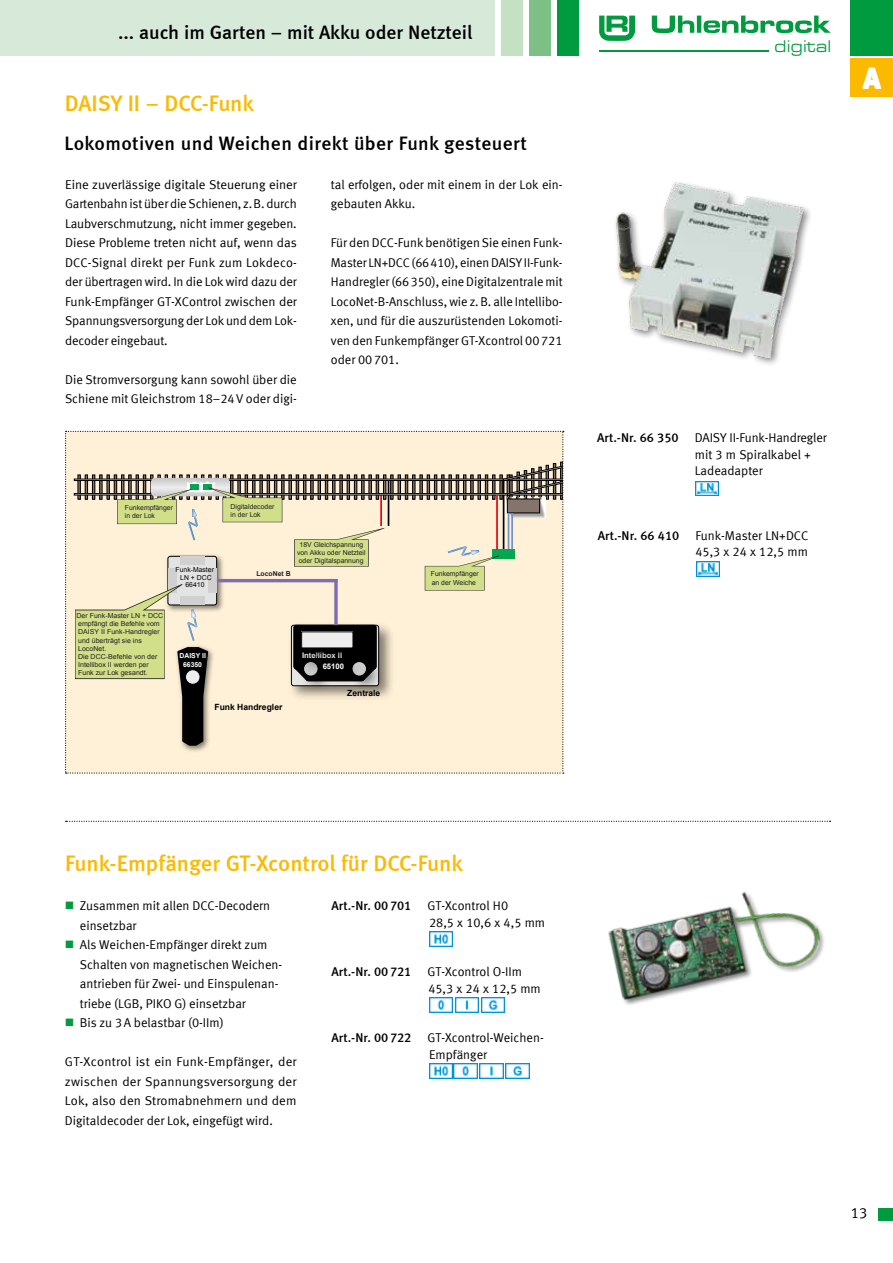
<style>
.page{position:relative;width:893px;height:1263px;background:#fff}
.page>*{position:absolute;margin:0;border:0;box-sizing:border-box;transform-origin:0 0}
.t1{font:900 30px "Meta";color:#fff}
.t2{font:22.5px "Meta Medium LF";color:#fbba00}
.t3{font:19.5px "Meta Medium LF";letter-spacing:.01em;color:#000}
.t4{font:17.4px "Eurostile Extended";color:#009b3e;scale:.95 1}
.t5{font:15px "Meta Normal LF";color:#000}
.t6{font:12.75px/19.5px "Meta Normal LF";color:#000}
.t7{font:12.75px "Meta Medium LF";color:#000}
.t8{font:700 8.55px "Arial";color:#000}
.t9{font:700 7.65px/10.9px "Arial";color:#fff;text-align:right}
.t10{font:6.9px/8.1px "Arial";color:#231f20}
.t11{font:6.9px/8.1px "Arial";color:#000;text-align:center}
.t12{font:700 6.9px/9.1px "Arial";color:#fff;text-align:center}
.t13{font:700 6.9px "Arial";color:#231f20}
</style>
<div class="page">
<div style="left:879px;top:1209px;width:14px;height:12px;background:#009b3e"></div>
<div style="left:557px;top:0;width:22px;height:55px;background:#009b3e"></div>
<div style="left:529px;top:0;width:22px;height:55px;background:#7cc085"></div>
<div style="left:501px;top:0;width:22px;height:55px;background:#c5e1c4"></div>
<div style="left:0;top:0;width:494px;height:55px;background:#d7ead9"></div>
<div style="left:850px;top:0;width:43px;height:55px;background:#009b3e"></div>
<hr style="left:599px;top:51px;width:170px;height:1px;background:#009b3e">
<svg style="left:599px;top:16px;width:36px;height:25px"></svg>
<svg style="left:652px;top:16px;width:179px;height:17px"></svg>
<div style="left:850px;top:59px;width:43px;height:38px;background:#fbba00"></div>
<img style="left:608px;top:892px;width:216px;height:111px">
<svg style="left:66px;top:821px;width:765px;height:1px"></svg>
<svg style="left:65px;top:431px;width:499px;height:343px;background:#e5dac0"></svg>
<img style="left:696px;top:562px;width:23px;height:14px">
<img style="left:429px;top:932px;width:23px;height:14px">
<img style="left:429px;top:998px;width:23px;height:14px">
<img style="left:455px;top:998px;width:23px;height:14px">
<img style="left:481px;top:998px;width:23px;height:14px">
<img style="left:429px;top:1063px;width:23px;height:15px">
<img style="left:454px;top:1063px;width:23px;height:15px">
<img style="left:480px;top:1063px;width:23px;height:15px">
<img style="left:506px;top:1063px;width:23px;height:15px">
<img style="left:615px;top:182px;width:195px;height:181px">
<img style="left:696px;top:481px;width:23px;height:15px">
<h3 class="t3" style="left:118px;top:21px;width:356px">... auch im Garten – mit Akku oder Netzteil</h3>
<h2 class="t2" style="left:65px;top:90px;width:191px">DAISY II – DCC-Funk</h2>
<h3 class="t3" style="left:64px;top:131px;width:464px">Lokomotiven und Weichen direkt über Funk gesteuert</h3>
<p class="t6" style="left:65px;top:174px;width:233px;text-align:justify">Eine zuverlässige digitale Steuerung einer Gartenbahn ist über die Schienen, z.B. durch Laubverschmutzung, nicht immer gegeben.<br>Diese Probleme treten nicht auf, wenn das DCC-Signal direkt per Funk zum Lokdeco&shy;der übertragen wird. In die Lok wird dazu der Funk-Empfänger GT-XControl zwischen der Spannungsversorgung der Lok und dem Lok&shy;decoder eingebaut.</p>
<p class="t6" style="left:65px;top:369px;width:233px">Die Stromversorgung kann sowohl über die<br>Schiene mit Gleichstrom 18–24V oder digi-</p>
<p class="t6" style="left:331px;top:174px;width:233px">tal erfolgen, oder mit einem in der Lok ein&shy;gebauten Akku.</p>
<p class="t6" style="left:331px;top:233px;width:233px;text-align:justify">Für den DCC-Funk benötigen Sie einen Funk-Master LN+DCC (66410), einen DAISY II-Funk-Handregler (66350), eine Digitalzentrale mit LocoNet-B-Anschluss, wie z.B. alle Intellibo&shy;xen, und für die auszurüstenden Lokomoti&shy;ven den Funkempfänger GT-Xcontrol 00721 oder 00701.</p>
<p class="t10" style="left:125px;top:504px;width:50px">Funkempfänger in der Lok</p>
<p class="t10" style="left:231px;top:503px;width:45px">Digitaldecoder in der Lok</p>
<p class="t10" style="left:297px;top:541px;width:70px;text-align:center">18V Gleichspannung von Akku oder Netzteil oder Digitalspannung</p>
<p class="t10" style="left:76px;top:612px;width:88px">Der Funk-Master LN + DCC empfängt die Befehle vom<br>DAISY II Funk-Handregler und überträgt sie ins<br>LocoNet.<br>Die DCC-Befehle von der<br>Intellibox II werden per<br>Funk zur Lok gesandt.</p>
<p class="t11" style="left:176px;top:566px;width:40px">Funk-Master<br>LN + DCC</p>
<p class="t13" style="left:256px;top:569px;width:36px">LocoNet B</p>
<p class="t10" style="left:431px;top:569px;width:50px;line-height:8.9px">Funkempfänger an der Weiche</p>
<p class="t11" style="left:185px;top:581px;width:21px">66410</p>
<p class="t12" style="left:179px;top:651px;width:28px">DAISY II<br>66350</p>
<p class="t8" style="left:214px;top:701px;width:69px">Funk Handregler</p>
<p class="t9" style="left:302px;top:650px;width:44px">Intellibox II<br>65100</p>
<p class="t8" style="left:347px;top:687px;width:35px">Zentrale</p>
<h3 class="t4" style="left:774px;top:40px;width:61px">digital</h3>
<h1 class="t1" style="left:863px;top:61px;width:19px">A</h1>
<p class="t7" style="left:597px;top:430px;width:83px">Art.-Nr. 66 350</p>
<p class="t6" style="left:695px;top:429px;width:134px;line-height:16.5px">DAISY II-Funk-Handregler mit 3 m Spiralkabel +<br>Ladeadapter</p>
<p class="t7" style="left:598px;top:528px;width:83px">Art.-Nr. 66 410</p>
<p class="t6" style="left:695px;top:527px;width:114px;line-height:16.5px">Funk-Master LN+DCC<br>45,3 x 24 x 12,5 mm</p>
<h2 class="t2" style="left:65px;top:850px;width:399px">Funk-Empfänger GT-Xcontrol für DCC-Funk</h2>
<p class="t6" style="left:80px;top:896px;width:203px">Zusammen mit allen DCC-Decodern einsetzbar<br>Als Weichen-Empfänger direkt zum<br>Schalten von magnetischen Weichen&shy;antrieben für Zwei- und Einspulenan&shy;triebe (LGB, PIKO G) einsetzbar<br>Bis zu 3A belastbar (0-IIm)</p>
<p class="t6" style="left:65px;top:1052px;width:233px;text-align:justify">GT-Xcontrol ist ein Funk-Empfänger, der zwischen der Spannungsversorgung der Lok, also den Stromabnehmern und dem Digitaldecoder der Lok, eingefügt wird.</p>
<p class="t7" style="left:332px;top:898px;width:81px">Art.-Nr. 00701</p>
<p class="t6" style="left:428px;top:897px;width:119px;line-height:16.5px">GT-Xcontrol H0<br>28,5 x 10,6 x 4,5 mm</p>
<p class="t7" style="left:332px;top:964px;width:81px">Art.-Nr. 00721</p>
<p class="t6" style="left:428px;top:963px;width:115px;line-height:16.5px">GT-Xcontrol O-IIm<br>45,3 x 24 x 12,5 mm</p>
<p class="t7" style="left:332px;top:1030px;width:81px">Art.-Nr. 00722</p>
<p class="t6" style="left:428px;top:1029px;width:118px;line-height:16.5px">GT-Xcontrol-Weichen-<br>Empfänger</p>
<p class="t5" style="left:851px;top:1204px;width:18px">13</p>
</div>
